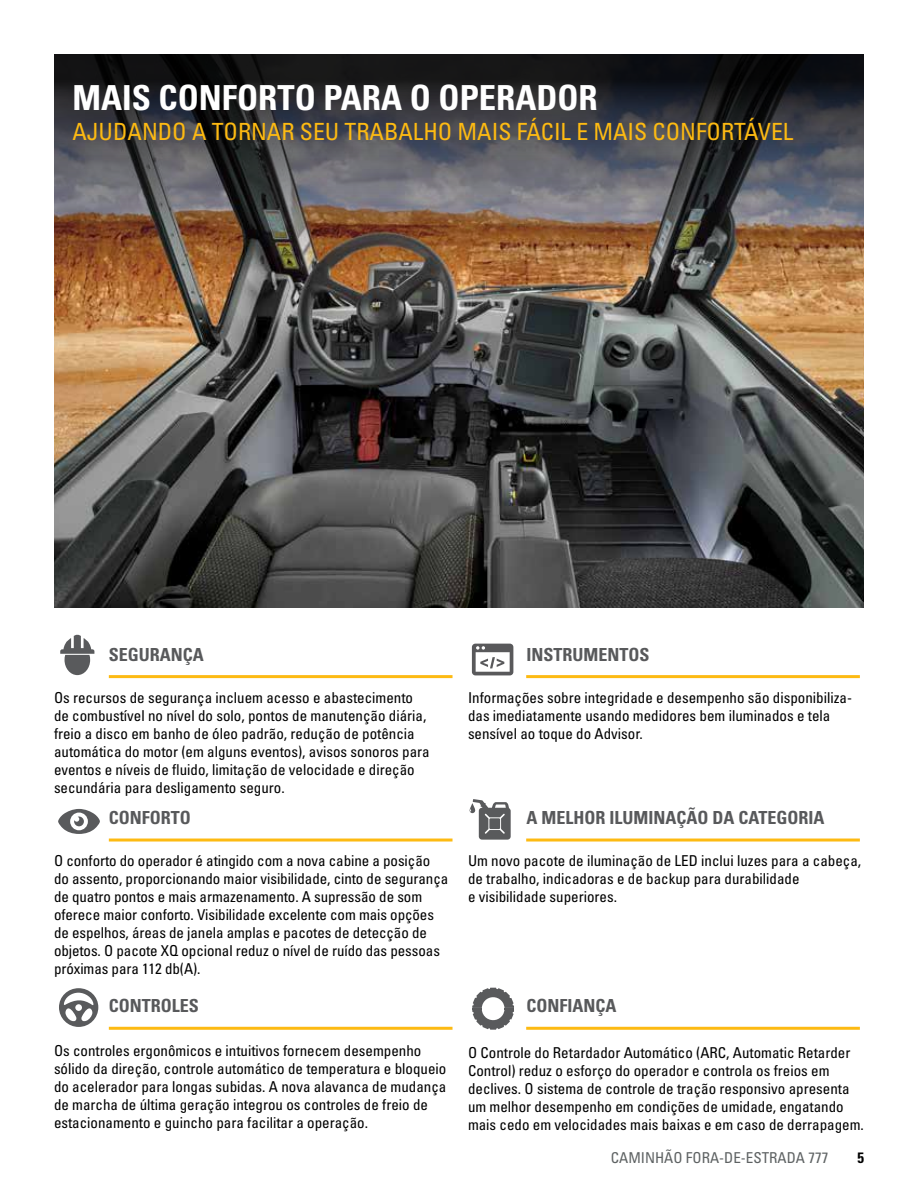
<style>
.page{position:relative;width:918px;height:1188px;background:#fff}
.page>*{position:absolute;margin:0;border:0;box-sizing:border-box;transform-origin:0 0}
.Headline_small_white{font:34.5px "Univers LTCYR 67 Bold Cond";color:#fff}
.Subhead_small_yellow{font:condensed 23.7px "Univers LTCYR 57";color:#fdba12}
.Subhead_small_gray{font:18px "Univers LTCYR 67 Bold Cond";color:#58595b}
.Body_copy{font:condensed 15px/18px "Univers LTCYR 57";color:#000}
.t1{font:condensed 15px "Univers LTCYR 57";color:#5e6263}
.t2{font:15px "Univers LTCYR 67 Bold Cond";color:#000}
</style>
<div class="page">
<hr style="left:109px;top:675px;width:344px;height:3px;background:#fdba12">
<hr style="left:109px;top:839px;width:344px;height:3px;background:#fdba12">
<hr style="left:526px;top:675px;width:334px;height:3px;background:#fdba12">
<hr style="left:526px;top:839px;width:334px;height:3px;background:#fdba12">
<img style="left:54px;top:54px;width:810px;height:554px">
<hr style="left:109px;top:1027px;width:344px;height:3px;background:#fdba12">
<hr style="left:526px;top:1027px;width:334px;height:3px;background:#fdba12">
<svg style="left:471px;top:643px;width:43px;height:33px"></svg>
<svg style="left:472px;top:644px;width:41px;height:31px"></svg>
<svg style="left:470px;top:799px;width:41px;height:41px"></svg>
<svg style="left:58px;top:809px;width:42px;height:25px"></svg>
<svg style="left:59px;top:988px;width:39px;height:39px"></svg>
<svg style="left:60px;top:635px;width:35px;height:40px"></svg>
<svg style="left:472px;top:988px;width:42px;height:42px"></svg>
<p class="Headline_small_white" style="left:72px;top:77px;width:527px">MAIS CONFORTO PARA O OPERADOR</p>
<p class="Subhead_small_yellow" style="left:72px;top:117px;width:722px">AJUDANDO A TORNAR SEU TRABALHO MAIS FÁCIL E MAIS CONFORTÁVEL</p>
<p class="Subhead_small_gray" style="left:109px;top:643px;width:97px">SEGURANÇA</p>
<p class="Subhead_small_gray" style="left:527px;top:643px;width:125px">INSTRUMENTOS</p>
<p class="Body_copy" style="left:54px;top:688px;width:377px">Os recursos de segurança incluem acesso e abastecimento de combustível no nível do solo, pontos de manutenção diária, freio a disco em banho de óleo padrão, redução de potência automática do motor (em alguns eventos), avisos sonoros para eventos e níveis de fluido, limitação de velocidade e direção secundária para desligamento seguro.</p>
<p class="Body_copy" style="left:468px;top:688px;width:386px">Informações sobre integridade e desempenho são disponibiliza&shy;das imediatamente usando medidores bem iluminados e tela sensível ao toque do Advisor.</p>
<p class="Subhead_small_gray" style="left:109px;top:807px;width:84px">CONFORTO</p>
<p class="Subhead_small_gray" style="left:527px;top:807px;width:299px">A MELHOR ILUMINAÇÃO DA CATEGORIA</p>
<p class="Body_copy" style="left:54px;top:852px;width:396px">O conforto do operador é atingido com a nova cabine a posição do assento, proporcionando maior visibilidade, cinto de segurança de quatro pontos e mais armazenamento. A supressão de som oferece maior conforto. Visibilidade excelente com mais opções de espelhos, áreas de janela amplas e pacotes de detecção de objetos. O pacote XQ opcional reduz o nível de ruído das pessoas próximas para 112 db(A).</p>
<p class="Body_copy" style="left:468px;top:852px;width:395px">Um novo pacote de iluminação de LED inclui luzes para a cabeça, de trabalho, indicadoras e de backup para durabilidade<br>e visibilidade superiores.</p>
<p class="Subhead_small_gray" style="left:109px;top:995px;width:92px">CONTROLES</p>
<p class="Subhead_small_gray" style="left:527px;top:995px;width:92px">CONFIANÇA</p>
<p class="Body_copy" style="left:54px;top:1041px;width:394px">Os controles ergonômicos e intuitivos fornecem desempenho sólido da direção, controle automático de temperatura e bloqueio do acelerador para longas subidas. A nova alavanca de mudança de marcha de última geração integrou os controles de freio de estacionamento e guincho para facilitar a operação.</p>
<p class="Body_copy" style="left:468px;top:1043px;width:397px">O Controle do Retardador Automático (ARC, Automatic Retarder Control) reduz o esforço do operador e controla os freios em declives. O sistema de controle de tração responsivo apresenta um melhor desempenho em condições de umidade, engatando mais cedo em velocidades mais baixas e em caso de derrapagem.</p>
<p class="t1" style="left:611px;top:1148px;width:219px">CAMINHÃO FORA-DE-ESTRADA 777</p>
<p class="t2" style="left:857px;top:1148px;width:8px">5</p>
</div>
